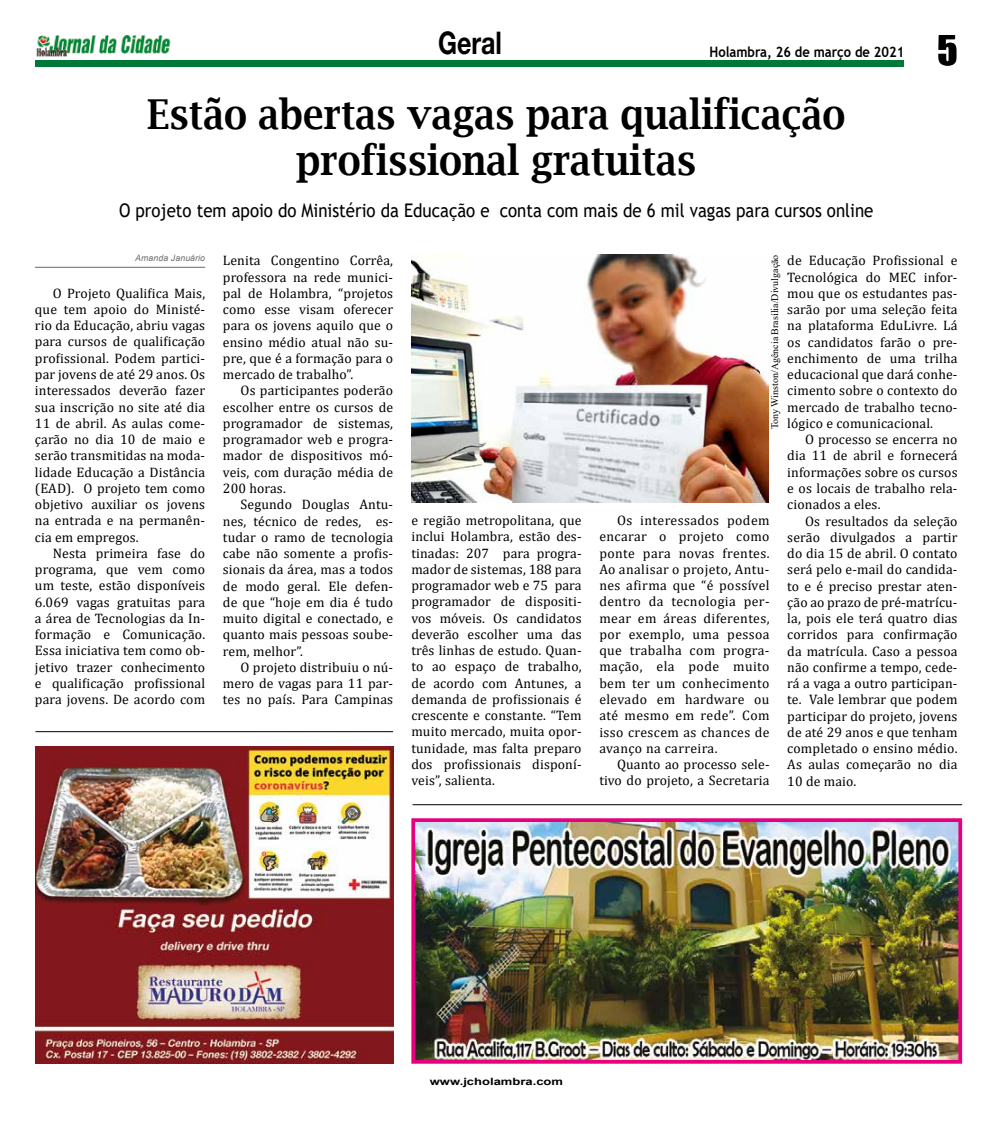
<style>
.page{position:relative;width:993px;height:1124px;background:#fff}
.page>*{position:absolute;margin:0;border:0;box-sizing:border-box;transform-origin:0 0}
.t1{font:600 41.25px/46.2px "Lucida Bright";color:#000;text-align:center;scale:.9 1}
.t2{font:37.5px "Impact";color:#000}
.t3{font:700 31.25px "Helvetica Neue";color:#000;scale:.8 1}
.t4{font:18.75px "Trebuchet MS";color:#000;scale:.9 1}
.t5{font:700 14.38px "Trebuchet MS";color:#000;scale:.9 1}
.t6{font:13.75px/16.2px "Cambria";letter-spacing:.01em;color:#000;text-align:justify}
.t7{font:10px "Times New Roman";color:#000}
.t8{font:700 10px "Arial";color:#000;scale:1.3 1}
.t9{font:italic 8.75px "Arial";letter-spacing:.01em;color:#706f6f}
</style>
<div class="page">
<div style="left:35px;top:60px;width:869px;height:7px;background:#007838"></div>
<img style="left:36px;top:35px;width:135px;height:22px">
<img style="left:416px;top:823px;width:540px;height:235px">
<div style="left:411px;top:818px;width:550px;height:245px;border:4px solid #e6007d"></div>
<hr style="left:35px;top:267px;width:170px;height:1px;background:#878787">
<hr style="left:412px;top:804px;width:549px;height:1px;background:#000">
<hr style="left:35px;top:731px;width:358px;height:1px;background:#000">
<img style="left:35px;top:746px;width:358px;height:317px">
<img style="left:411px;top:254px;width:357px;height:248px">
<h3 class="t3" style="left:438px;top:24px;width:81px">Geral</h3>
<p class="t5" style="left:709px;top:43px;width:218px">Holambra, 26 de março de 2021</p>
<h1 class="t1" style="left:147px;top:91px;width:777px">Estão abertas vagas para qualificação profissional gratuitas</h1>
<h3 class="t4" style="left:119px;top:198px;width:839px">O projeto tem apoio do Ministério da Educação e conta com mais de 6 mil vagas para cursos online</h3>
<h2 class="t2" style="left:937px;top:21px;width:22px">5</h2>
<p class="t9" style="left:135px;top:252px;width:71px">Amanda Januário</p>
<p class="t6" style="left:35px;top:285px;width:172px;text-indent:18px">O Projeto Qualifica Mais, que tem apoio do Ministé&shy;rio da Educação, abriu vagas para cursos de qualificação profissional. Podem partici&shy;par jovens de até 29 anos. Os interessados deverão fazer sua inscrição no site até dia 11 de abril. As aulas come&shy;çarão no dia 10 de maio e serão transmitidas na moda&shy;lidade Educação a Distância (EAD). O projeto tem como objetivo auxiliar os jovens na entrada e na permanên&shy;cia em empregos.</p>
<p class="t6" style="left:35px;top:545px;width:172px;text-indent:18px">Nesta primeira fase do programa, que vem como um teste, estão disponíveis 6.069 vagas gratuitas para a área de Tecnologias da In&shy;formação e Comunicação.<br>Essa iniciativa tem como ob&shy;jetivo trazer conhecimento e qualificação profissional para jovens. De acordo com</p>
<p class="t6" style="left:223px;top:252px;width:172px">Lenita Congentino Corrêa, professora na rede munici&shy;pal de Holambra, “projetos como esse visam oferecer para os jovens aquilo que o ensino médio atual não su&shy;pre, que é a formação para o mercado de trabalho”.</p>
<p class="t6" style="left:223px;top:382px;width:172px;text-indent:18px">Os participantes poderão escolher entre os cursos de programador de sistemas, programador web e progra&shy;mador de dispositivos mó&shy;veis, com duração média de 200 horas.</p>
<p class="t6" style="left:223px;top:496px;width:172px;text-indent:18px">Segundo Douglas Antu&shy;nes, técnico de redes, es&shy;tudar o ramo de tecnologia cabe não somente a profis&shy;sionais da área, mas a todos de modo geral. Ele defen&shy;de que “hoje em dia é tudo muito digital e conectado, e quanto mais pessoas soube&shy;rem, melhor”.</p>
<p class="t6" style="left:223px;top:659px;width:172px;text-indent:18px">O projeto distribuiu o nú&shy;mero de vagas para 11 par&shy;tes no país. Para Campinas</p>
<p class="t7" style="left:767px;top:429px;width:176px;rotate:-90deg">Tony Winston/Agência Brasília/Divulgação</p>
<p class="t6" style="left:787px;top:252px;width:172px">de Educação Profissional e Tecnológica do MEC infor&shy;mou que os estudantes pas&shy;sarão por uma seleção feita na plataforma EduLivre. Lá os candidatos farão o pre&shy;enchimento de uma trilha educacional que dará conhe&shy;cimento sobre o contexto do mercado de trabalho tecno&shy;lógico e comunicacional.</p>
<p class="t6" style="left:787px;top:431px;width:172px;text-indent:18px">O processo se encerra no dia 11 de abril e fornecerá informações sobre os cursos e os locais de trabalho rela&shy;cionados a eles.</p>
<p class="t6" style="left:787px;top:512px;width:172px;text-indent:18px">Os resultados da seleção serão divulgados a partir do dia 15 de abril. O contato será pelo e-mail do candida&shy;to e é preciso prestar aten&shy;ção ao prazo de pré-matrícu&shy;la, pois ele terá quatro dias corridos para confirmação da matrícula. Caso a pessoa não confirme a tempo, cede&shy;rá a vaga a outro participan&shy;te. Vale lembrar que podem participar do projeto, jovens de até 29 anos e que tenham completado o ensino médio.<br>As aulas começarão no dia 10 de maio.</p>
<p class="t6" style="left:411px;top:512px;width:172px">e região metropolitana, que inclui Holambra, estão des&shy;tinadas: 207 para progra&shy;mador de sistemas, 188 para programador web e 75 para programador de dispositi&shy;vos móveis. Os candidatos deverão escolher uma das três linhas de estudo. Quan&shy;to ao espaço de trabalho, de acordo com Antunes, a demanda de profissionais é crescente e constante. “Tem muito mercado, muita opor&shy;tunidade, mas falta preparo dos profissionais disponí&shy;veis”, salienta.</p>
<p class="t6" style="left:599px;top:512px;width:172px;text-indent:18px">Os interessados podem encarar o projeto como ponte para novas frentes.<br>Ao analisar o projeto, Antu&shy;nes afirma que “é possível dentro da tecnologia per&shy;mear em áreas diferentes, por exemplo, uma pessoa que trabalha com progra&shy;mação, ela pode muito bem ter um conhecimento elevado em hardware ou até mesmo em rede”. Com isso crescem as chances de avanço na carreira.</p>
<p class="t6" style="left:599px;top:756px;width:172px;text-align:right">Quanto ao processo sele&shy;tivo do projeto, a Secretaria</p>
<p class="t8" style="left:429px;top:1074px;width:104px">www.jcholambra.com</p>
</div>
